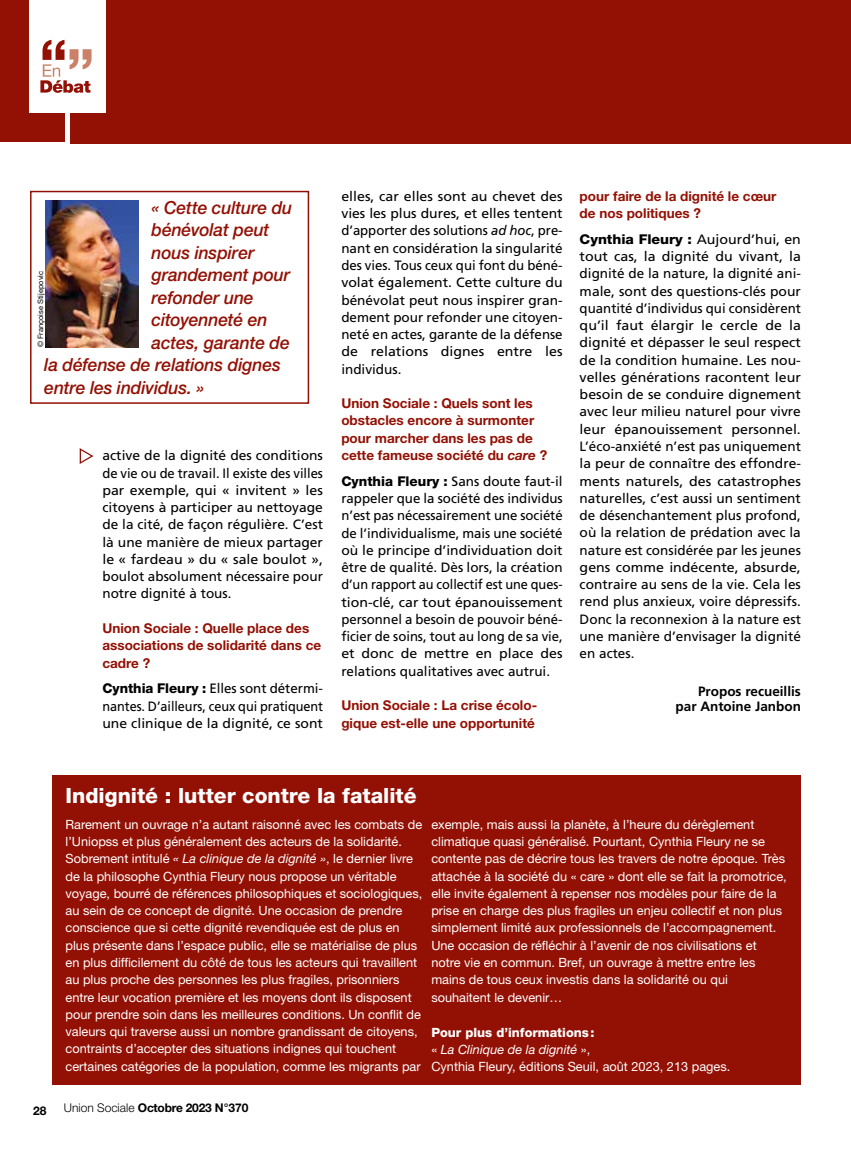
<style>
.page{position:relative;width:851px;height:1149px;background:#fff}
.page>*{position:absolute;margin:0;border:0;box-sizing:border-box;transform-origin:0 0}
.t1{font:800 21px "Helvetica Neue LT Std";color:#fff}
.t2{font:italic 500 18px "Helvetica Neue LT Std";letter-spacing:-.01em;color:#931004}
.t3{font:13.5px/17.2px "Frutiger";color:#000;text-align:justify;scale:1.05 1}
.t4{font:13.5px/17.2px "Frutiger";color:#000;text-align:justify}
.t5{font:700 13.5px/17.2px "Helvetica Neue LT Std";color:#931004}
.t6{font:700 13.5px/15px "Frutiger";color:#000;text-align:right}
.t7{font:800 13.5px "Helvetica Neue LT Std";color:#000;scale:1.05 1}
.t8{font:12.75px/17.2px "Helvetica Neue LT Std";color:#fff}
.t9{font:700 12px "Helvetica Neue LT Std";letter-spacing:-.02em;color:#000}
.t10{font:7.5px "Helvetica Neue LT Std";color:#000}
.s1{font-family:"Helvetica Neue LT Std";font-weight:800}
.s2{font-style:italic}
.s3{font-family:"Frutiger";font-weight:400}
.s4{font-weight:800}
.s5{font-weight:300}
</style>
<div class="page">
<div style="left:70px;top:0;width:780px;height:143px;background:#931004"></div>
<div style="left:0;top:0;width:64px;height:142px;background:#931004"></div>
<div style="left:30px;top:0;width:76px;height:112px;background:#fff"></div>
<svg style="left:40px;top:40px;width:51px;height:53px"></svg>
<svg style="left:79px;top:448px;width:15px;height:16px"></svg>
<div style="left:30px;top:191px;width:279px;height:212px;border:2px solid #931004"></div>
<img style="left:45px;top:201px;width:94px;height:146px">
<div style="left:53px;top:775px;width:747px;height:309px;background:#931004"></div>
<h2 class="t2" style="left:151px;top:196px;width:142px">« Cette culture du</h2>
<h2 class="t2" style="left:151px;top:219px;width:119px">bénévolat peut</h2>
<h2 class="t2" style="left:151px;top:241px;width:104px">nous inspirer</h2>
<h2 class="t2" style="left:151px;top:264px;width:140px">grandement pour</h2>
<h2 class="t2" style="left:151px;top:286px;width:104px">refonder une</h2>
<h2 class="t2" style="left:151px;top:309px;width:117px">citoyenneté en</h2>
<h2 class="t2" style="left:151px;top:331px;width:140px">actes, garante de</h2>
<h2 class="t2" style="left:44px;top:354px;width:238px">la défense de relations dignes</h2>
<h2 class="t2" style="left:44px;top:376px;width:162px">entre les individus. »</h2>
<p class="t10" style="left:36px;top:347px;width:78px;rotate:-90deg">© Françoise Stijepovic</p>
<p class="t4" style="left:102px;top:447px;width:222px">active de la dignité des conditions de vie ou de travail. Il existe des villes par exemple, qui « invitent » les citoyens à participer au nettoyage de la cité, de façon régulière. C’est là une manière de mieux partager le « fardeau » du « sale boulot », boulot absolument nécessaire pour notre dignité à tous.</p>
<p class="t5" style="left:102px;top:619px;width:220px">Union Sociale : Quelle place des associations de solidarité dans ce cadre ?</p>
<p class="t4" style="left:102px;top:680px;width:222px"><span class="s1">Cynthia Fleury :</span> Elles sont détermi&shy;nantes. D’ailleurs, ceux qui pratiquent une clinique de la dignité, ce sont</p>
<p class="t3" style="left:341px;top:188px;width:212px">elles, car elles sont au chevet des vies les plus dures, et elles tentent d’apporter des solutions <span class="s2">ad hoc</span>, pre&shy;nant en considération la singularité des vies. Tous ceux qui font du béné&shy;volat également. Cette culture du bénévolat peut nous inspirer gran&shy;dement pour refonder une citoyen&shy;neté en actes, garante de la défense de relations dignes entre les individus.</p>
<p class="t5" style="left:341px;top:394px;width:207px">Union Sociale : Quels sont les obstacles encore à surmonter pour marcher dans les pas de cette fameuse société du <span class="s2">care</span> ?</p>
<p class="t4" style="left:341px;top:472px;width:223px"><span class="s1">Cynthia Fleury :</span> Sans doute faut-il rappeler que la société des individus n’est pas nécessairement une société de l’individualisme, mais une société où le principe d’individuation doit être de qualité. Dès lors, la création d’un rapport au collectif est une ques&shy;tion-clé, car tout épanouissement personnel a besoin de pouvoir béné&shy;ficier de soins, tout au long de sa vie, et donc de mettre en place des relations qualitatives avec autrui.</p>
<p class="t5" style="left:341px;top:696px;width:197px">Union Sociale : La crise écolo&shy;gique est-elle une opportunité</p>
<p class="t5" style="left:579px;top:187px;width:198px">pour faire de la dignité le cœur de nos politiques ?</p>
<p class="t7" style="left:579px;top:231px;width:212px">Cynthia Fleury : <span class="s3">Aujourd’hui, en</span></p>
<p class="t3" style="left:579px;top:248px;width:212px">tout cas, la dignité du vivant, la dignité de la nature, la dignité ani&shy;male, sont des questions-clés pour quantité d’individus qui considèrent qu’il faut élargir le cercle de la dignité et dépasser le seul respect de la condition humaine. Les nou&shy;velles générations racontent leur besoin de se conduire dignement avec leur milieu naturel pour vivre leur épanouissement personnel.<br>L’éco-anxiété n’est pas uniquement la peur de connaître des effondre&shy;ments naturels, des catastrophes naturelles, c’est aussi un sentiment de désenchantement plus profond, où la relation de prédation avec la nature est considérée par les jeunes gens comme indécente, absurde, contraire au sens de la vie. Cela les rend plus anxieux, voire dépressifs.<br>Donc la reconnexion à la nature est une manière d’envisager la dignité en actes.</p>
<p class="t6" style="left:675px;top:683px;width:127px">Propos recueillis par Antoine Janbon</p>
<h1 class="t1" style="left:65px;top:782px;width:352px">Indignité : lutter contre la fatalité</h1>
<p class="t8" style="left:65px;top:815px;width:358px">Rarement un ouvrage n’a autant raisonné avec les combats de l’Uniopss et plus généralement des acteurs de la solidarité.<br>Sobrement intitulé <span class="s2">« La clinique de la dignité »</span>, le dernier livre de la philosophe Cynthia Fleury nous propose un véritable voyage, bourré de références philosophiques et sociologiques, au sein de ce concept de dignité. Une occasion de prendre conscience que si cette dignité revendiquée est de plus en plus présente dans l’espace public, elle se matérialise de plus en plus difficilement du côté de tous les acteurs qui travaillent au plus proche des personnes les plus fragiles, prisonniers entre leur vocation première et les moyens dont ils disposent pour prendre soin dans les meilleures conditions. Un conflit de valeurs qui traverse aussi un nombre grandissant de citoyens, contraints d’accepter des situations indignes qui touchent certaines catégories de la population, comme les migrants par</p>
<p class="t8" style="left:431px;top:815px;width:357px">exemple, mais aussi la planète, à l’heure du dérèglement climatique quasi généralisé. Pourtant, Cynthia Fleury ne se contente pas de décrire tous les travers de notre époque. Très attachée à la société du « care » dont elle se fait la promotrice, elle invite également à repenser nos modèles pour faire de la prise en charge des plus fragiles un enjeu collectif et non plus simplement limité aux professionnels de l’accompagnement.<br>Une occasion de réfléchir à l’avenir de nos civilisations et notre vie en commun. Bref, un ouvrage à mettre entre les mains de tous ceux investis dans la solidarité ou qui souhaitent le devenir…</p>
<p class="t8" style="left:431px;top:1023px;width:300px"><span class="s4">Pour plus d’informations:<br></span>« <span class="s2">La Clinique de la dignité</span> »,<br>Cynthia Fleury, éditions Seuil, août 2023, 213 pages.</p>
<p class="t9" style="left:33px;top:1102px;width:15px">28</p>
<p class="t9" style="left:64px;top:1099px;width:186px"><span class="s5">Union Sociale</span> Octobre 2023 N°370</p>
</div>
